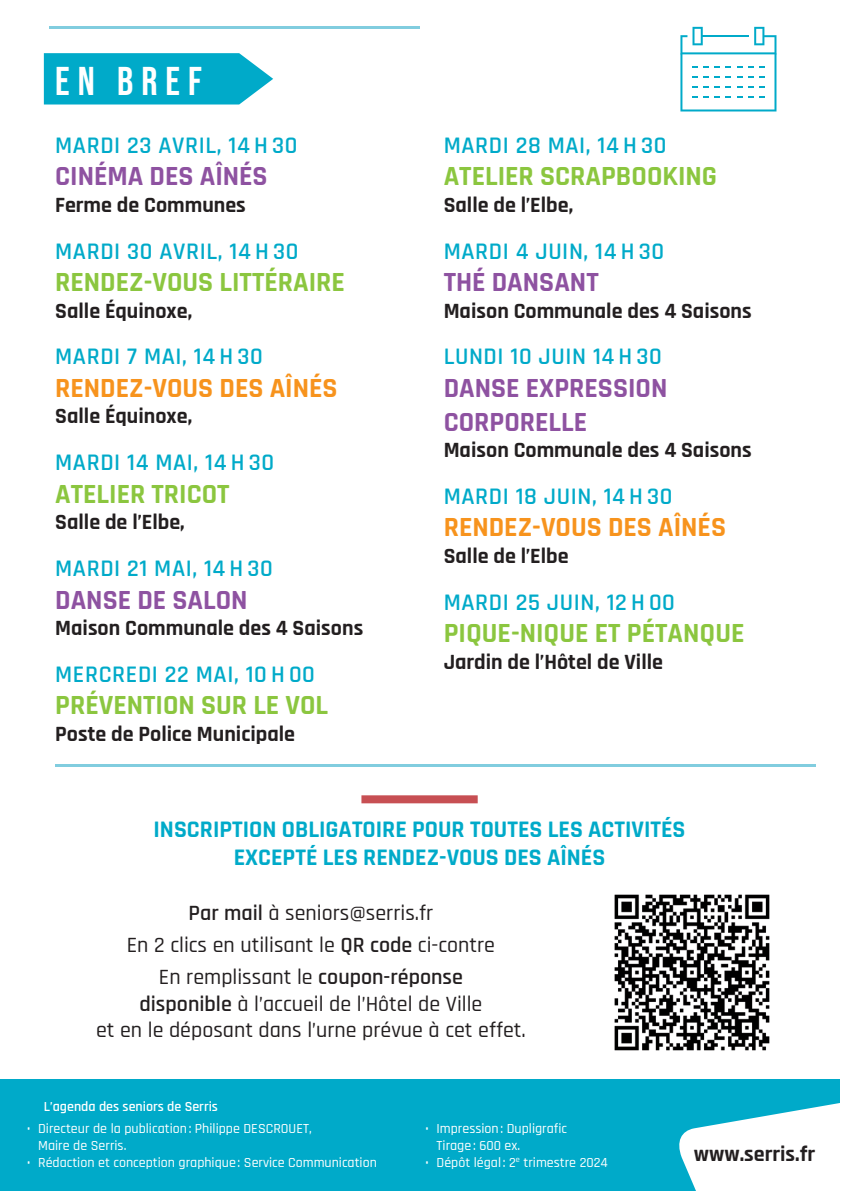
<style>
.page{position:relative;width:843px;height:1191px;background:#fff}
.page>*{position:absolute;margin:0;border:0;box-sizing:border-box;transform-origin:0 0}
.t1{font:40px "Bebas Neue";letter-spacing:.2em;color:#fff}
.t2{font:700 28px "Rajdhani";color:#8bc63f}
.t3{font:700 28px/33.6px "Rajdhani";color:#8e52a1}
.t4{font:700 28px "Rajdhani";color:#f7931d}
.t5{font:600 24px "Rajdhani";letter-spacing:.025em;color:#00aac9}
.t6{font:700 24px/28px "Rajdhani";color:#00aac9;text-align:center}
.t7{font:700 22px "Rajdhani";color:#231f20}
.t8{font:500 22px/32px "Rajdhani";color:#231f20;text-align:center}
.t9{font:500 14px/16.8px "Rajdhani";color:#fff}
.t10{font:600 14px "Rajdhani";color:#fff}
.s1{font-weight:600}
</style>
<div class="page">
<div style="left:0;top:1079px;width:843px;height:112px;background:#00aac9"></div>
<hr style="left:840px;top:0;width:3px;height:1191px;background:#fff">
<img style="left:614px;top:894px;width:156px;height:157px">
<svg style="left:44px;top:53px;width:229px;height:51px;background:#13b0cd"></svg>
<div style="left:361px;top:795px;width:117px;height:8px;background:#c74f53"></div>
<hr style="left:55px;top:764px;width:760px;height:2px;background:#81cddf">
<hr style="left:50px;top:27px;width:369px;height:2px;background:#81cddf">
<svg style="left:680px;top:27px;width:96px;height:84px"></svg>
<svg style="left:679px;top:1103px;width:161px;height:88px"></svg>
<h1 class="t1" style="left:55px;top:58px;width:148px">EN bref</h1>
<p class="t5" style="left:55px;top:131px;width:244px">MARDI 23 AVRIL, 14 H 30</p>
<p class="t3" style="left:55px;top:160px;width:214px">CINÉMA DES AÎNÉS</p>
<p class="t7" style="left:55px;top:191px;width:192px">Ferme de Communes</p>
<p class="t5" style="left:55px;top:237px;width:245px">MARDI 30 AVRIL, 14 H 30</p>
<p class="t2" style="left:55px;top:265px;width:291px">RENDEZ-VOUS LITTÉRAIRE</p>
<p class="t7" style="left:55px;top:297px;width:138px">Salle Équinoxe,</p>
<p class="t5" style="left:55px;top:342px;width:209px">MARDI 7 MAI, 14 H 30</p>
<p class="t4" style="left:55px;top:371px;width:284px">RENDEZ-VOUS DES AÎNÉS</p>
<p class="t7" style="left:55px;top:403px;width:138px">Salle Équinoxe,</p>
<p class="t5" style="left:55px;top:448px;width:220px">MARDI 14 MAI, 14 H 30</p>
<p class="t2" style="left:55px;top:477px;width:176px">ATELIER TRICOT</p>
<p class="t7" style="left:55px;top:509px;width:131px">Salle de l’Elbe,</p>
<p class="t5" style="left:55px;top:554px;width:219px">MARDI 21 MAI, 14 H 30</p>
<p class="t3" style="left:55px;top:583px;width:194px">DANSE DE SALON</p>
<p class="t7" style="left:55px;top:614px;width:309px">Maison Communale des 4 Saisons</p>
<p class="t5" style="left:55px;top:660px;width:261px">MERCREDI 22 MAI, 10 H 00</p>
<p class="t2" style="left:55px;top:688px;width:274px">PRÉVENTION SUR LE VOL</p>
<p class="t7" style="left:55px;top:720px;width:241px">Poste de Police Municipale</p>
<p class="t5" style="left:444px;top:131px;width:224px">MARDI 28 MAI, 14 H 30</p>
<p class="t2" style="left:444px;top:159px;width:275px">ATELIER SCRAPBOOKING</p>
<p class="t7" style="left:444px;top:191px;width:131px">Salle de l’Elbe,</p>
<p class="t5" style="left:444px;top:237px;width:222px">MARDI 4 JUIN, 14 H 30</p>
<p class="t3" style="left:444px;top:266px;width:157px">THÉ DANSANT</p>
<p class="t7" style="left:444px;top:297px;width:310px">Maison Communale des 4 Saisons</p>
<p class="t5" style="left:444px;top:342px;width:220px">LUNDI 10 JUIN 14 H 30</p>
<p class="t3" style="left:444px;top:372px;width:225px">DANSE EXPRESSION<br>CORPORELLE</p>
<p class="t7" style="left:444px;top:436px;width:310px">Maison Communale des 4 Saisons</p>
<p class="t5" style="left:444px;top:482px;width:230px">MARDI 18 JUIN, 14 H 30</p>
<p class="t4" style="left:444px;top:510px;width:284px">RENDEZ-VOUS DES AÎNÉS</p>
<p class="t7" style="left:444px;top:542px;width:127px">Salle de l’Elbe</p>
<p class="t5" style="left:444px;top:588px;width:233px">MARDI 25 JUIN, 12 H 00</p>
<p class="t2" style="left:444px;top:616px;width:302px">PIQUE-NIQUE ET PÉTANQUE</p>
<p class="t7" style="left:444px;top:648px;width:221px">Jardin de l’Hôtel de Ville</p>
<p class="t6" style="left:154px;top:816px;width:533px">INSCRIPTION OBLIGATOIRE POUR TOUTES LES ACTIVITÉS<br>EXCEPTÉ LES RENDEZ-VOUS DES AÎNÉS</p>
<p class="t8" style="left:127px;top:898px;width:370px"><span class="s1">Par mail</span> à seniors@serris.fr<br>En 2 clics en utilisant le <span class="s1">QR code</span> ci-contre<br>En remplissant le <span class="s1">coupon-réponse</span></p>
<p class="t8" style="left:96px;top:991px;width:431px;line-height:26.4px"><span class="s1">disponible</span> à l’accueil de l’Hôtel de Ville<br>et en le déposant dans l’urne prévue à cet effet.</p>
<p class="t10" style="left:44px;top:1098px;width:176px">L’agenda des seniors de Serris</p>
<p class="t9" style="left:38px;top:1120px;width:275px;text-indent:-11px">• Directeur de la publication : Philippe DESCROUET,<br>Maire de Serris.</p>
<p class="t9" style="left:27px;top:1154px;width:351px">• Rédaction et conception graphique : Service Communication</p>
<p class="t9" style="left:436px;top:1120px;width:132px;text-indent:-11px">• Impression : Dupligrafic<br>Tirage : 600 ex.</p>
<p class="t9" style="left:425px;top:1154px;width:184px">• Dépôt légal : 2<sup>e</sup> trimestre 2024</p>
<p class="t7" style="left:694px;top:1140px;width:123px">www.serris.fr</p>
</div>
